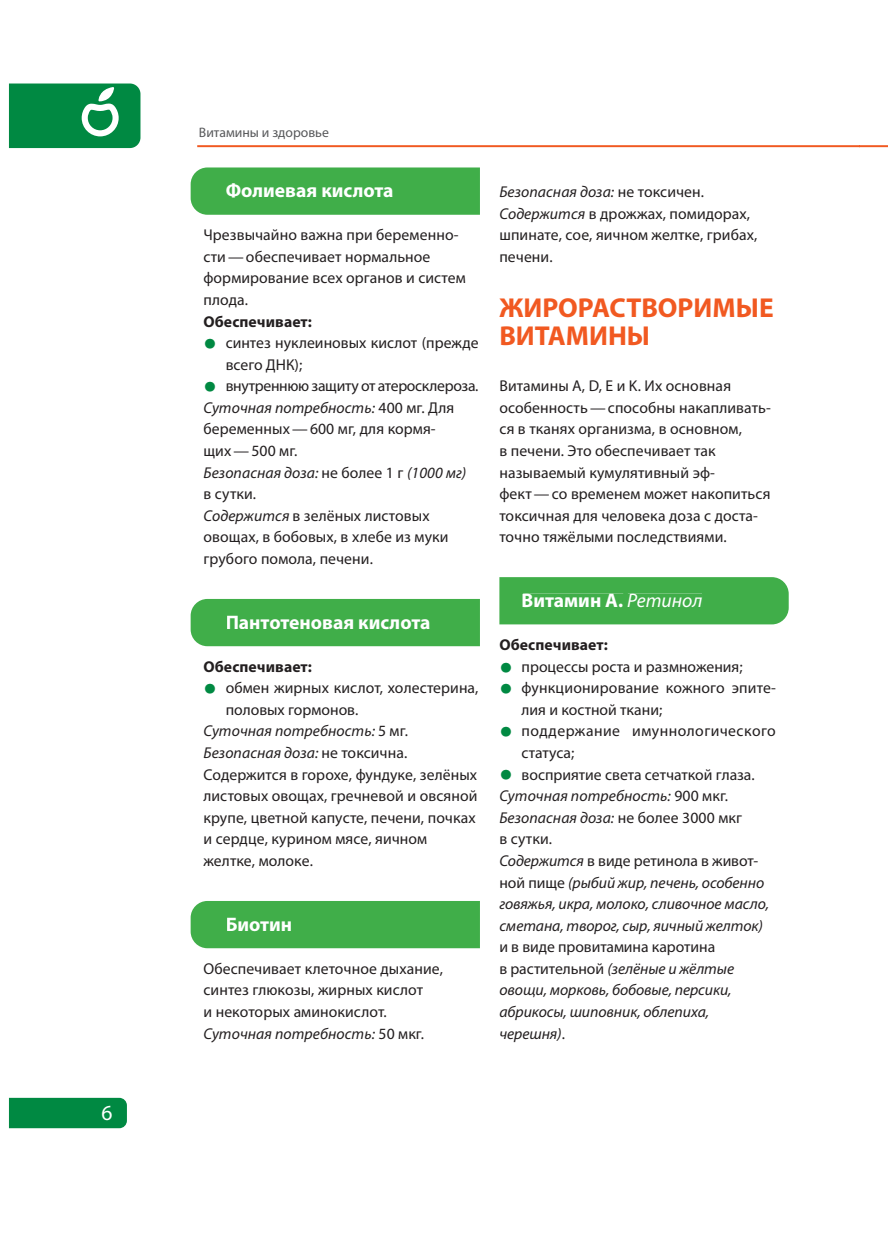
<style>
.page{position:relative;width:896px;height:1248px;background:#fff}
.page>*{position:absolute;margin:0;border:0;box-sizing:border-box;transform-origin:0 0}
.t1{font:700 27.4px/27.4px "Myriad Pro";color:#f15921}
.t2{font:21.6px "Myriad Pro";color:#fff}
.t3{font:700 19.6px "Myriad Pro";color:#fff}
.t4{font:15.6px/21.6px "Myriad Pro";letter-spacing:.005em;color:#231f20}
.t5{font:italic 15.6px/21.6px "Myriad Pro";letter-spacing:-.005em;color:#231f20}
.t6{font:700 15.6px "Myriad Pro";letter-spacing:.005em;color:#231f20}
.t7{font:15.6px/21.6px "Myriad Pro";letter-spacing:.03em;color:#231f20}
.t8{font:13.8px "Myriad Pro";color:#57585a}
.s1{font-size:47px;color:#008942}
.s2{font-style:italic}
.s3{font-style:normal}
.s4{font-weight:400;font-style:italic}
.s5{font-style:normal;font-size:47px;color:#008942}
</style>
<div class="page">
<hr style="left:197px;top:145px;width:662px;height:2px;background:#f15921">
<div style="left:9px;top:1097px;width:118px;height:31px;background:#008942"></div>
<svg style="left:9px;top:83px;width:131px;height:65px"></svg>
<hr style="left:859px;top:145px;width:28px;height:2px;background:#f15921">
<div style="left:191px;top:167px;width:289px;height:48px;background:#40ae49"></div>
<div style="left:226px;top:183px;width:166px;height:15px;background:#40ae49"></div>
<div style="left:191px;top:599px;width:289px;height:47px;background:#40ae49"></div>
<div style="left:227px;top:615px;width:202px;height:13px;background:#40ae49"></div>
<div style="left:191px;top:901px;width:289px;height:47px;background:#40ae49"></div>
<div style="left:227px;top:917px;width:64px;height:13px;background:#40ae49"></div>
<div style="left:499px;top:577px;width:289px;height:47px;background:#40ae49"></div>
<div style="left:523px;top:593px;width:100px;height:14px;background:#40ae49"></div>
<div style="left:628px;top:593px;width:74px;height:14px;background:#40ae49"></div>
<h2 class="t2" style="left:102px;top:1103px;width:13px">6</h2>
<p class="t8" style="left:199px;top:126px;width:132px">Витамины и здоровье</p>
<p class="t3" style="left:226px;top:183px;width:169px">Фолиевая кислота</p>
<p class="t4" style="left:203px;top:225px;width:264px">Чрезвычайно важна при беременно&shy;сти — обеспечивает нормальное формирование всех органов и систем плода.</p>
<p class="t6" style="left:203px;top:315px;width:110px">Обеспечивает:</p>
<p class="t4" style="left:226px;top:333px;width:254px;text-indent:-22px"><span class="s1">•</span> синтез нуклеиновых кислот (прежде всего ДНК);</p>
<p class="t4" style="left:203px;top:376px;width:277px"><span class="s1">•</span> внутреннюю защиту от атеросклероза.<br><span class="s2">Суточная потребность:</span> 400 мг. Для беременных — 600 мг, для кормя-<br>щих — 500 мг.<br><span class="s2">Безопасная доза:</span> не более 1 г <span class="s2">(1000 мг)<br></span>в сутки.<br><span class="s2">Содержится</span> в зелёных листовых овощах, в бобовых, в хлебе из муки грубого помола, печени.</p>
<p class="t3" style="left:226px;top:614px;width:206px">Пантотеновая кислота</p>
<p class="t6" style="left:203px;top:660px;width:110px">Обеспечивает:</p>
<p class="t4" style="left:203px;top:678px;width:277px"><span class="s1">•</span> обмен жирных кислот, холестерина,</p>
<p class="t4" style="left:226px;top:699px;width:134px">половых гормонов.</p>
<p class="t5" style="left:203px;top:721px;width:206px">Суточная потребность: <span class="s3">5 мг.</span></p>
<p class="t5" style="left:203px;top:742px;width:205px">Безопасная доза: <span class="s3">не токсична.</span></p>
<p class="t4" style="left:203px;top:764px;width:275px">Содержится в горохе, фундуке, зелёных</p>
<p class="t4" style="left:203px;top:786px;width:276px">листовых овощах, гречневой и овсяной</p>
<p class="t4" style="left:203px;top:807px;width:274px">крупе, цветной капусте, печени, почках</p>
<p class="t4" style="left:203px;top:829px;width:225px">и сердце, курином мясе, яичном</p>
<p class="t4" style="left:203px;top:850px;width:111px">желтке, молоке.</p>
<p class="t3" style="left:226px;top:916px;width:68px">Биотин</p>
<p class="t4" style="left:203px;top:958px;width:241px">Обеспечивает клеточное дыхание, синтез глюкозы, жирных кислот<br>и некоторых аминокислот.<br><span class="s2">Суточная потребность:</span> 50 мкг.</p>
<p class="t4" style="left:499px;top:182px;width:259px"><span class="s2">Безопасная доза:</span> не токсичен.<br><span class="s2">Содержится</span> в дрожжах, помидорах, шпинате, сое, яичном желтке, грибах, печени.</p>
<h1 class="t1" style="left:499px;top:296px;width:276px">ЖИРОРАСТВОРИМЫЕ<br>ВИТАМИНЫ</h1>
<p class="t4" style="left:499px;top:376px;width:273px">Витамины А, D, E и K. Их основная особенность — способны накапливать&shy;ся в тканях организма, в основном,<br>в печени. Это обеспечивает так называемый кумулятивный эф-<br>фект — со временем может накопиться токсичная для человека доза с доста&shy;точно тяжёлыми последствиями.</p>
<p class="t3" style="left:521px;top:592px;width:182px">Витамин А. <span class="s4">Ретинол</span></p>
<p class="t6" style="left:499px;top:638px;width:110px">Обеспечивает:</p>
<p class="t4" style="left:499px;top:656px;width:245px"><span class="s1">•</span> процессы роста и размножения;</p>
<p class="t4" style="left:521px;top:678px;width:256px;text-indent:-22px"><span class="s1">•</span> функционирование кожного эпите&shy;лия и костной ткани;</p>
<p class="t7" style="left:521px;top:721px;width:256px;text-indent:-22px"><span class="s1">•</span> поддержание имуннологического статуса;</p>
<p class="t5" style="left:499px;top:764px;width:271px"><span class="s5">•</span> <span class="s3">восприятие света сетчаткой глаза.<br></span>Суточная потребность: <span class="s3">900 мкг.<br></span>Безопасная доза: <span class="s3">не более 3000 мкг<br>в сутки.<br></span>Содержится <span class="s3">в виде ретинола в живот&shy;ной пище</span> (рыбий жир, печень, особенно говяжья, икра, молоко, сливочное масло, сметана, творог, сыр, яичный желток)</p>
<p class="t5" style="left:499px;top:937px;width:236px"><span class="s3">и в виде провитамина каротина<br>в растительной</span> (зелёные и жёлтые овощи, морковь, бобовые, персики, абрикосы, шиповник, облепиха, черешня)<span class="s3">.</span></p>
</div>
